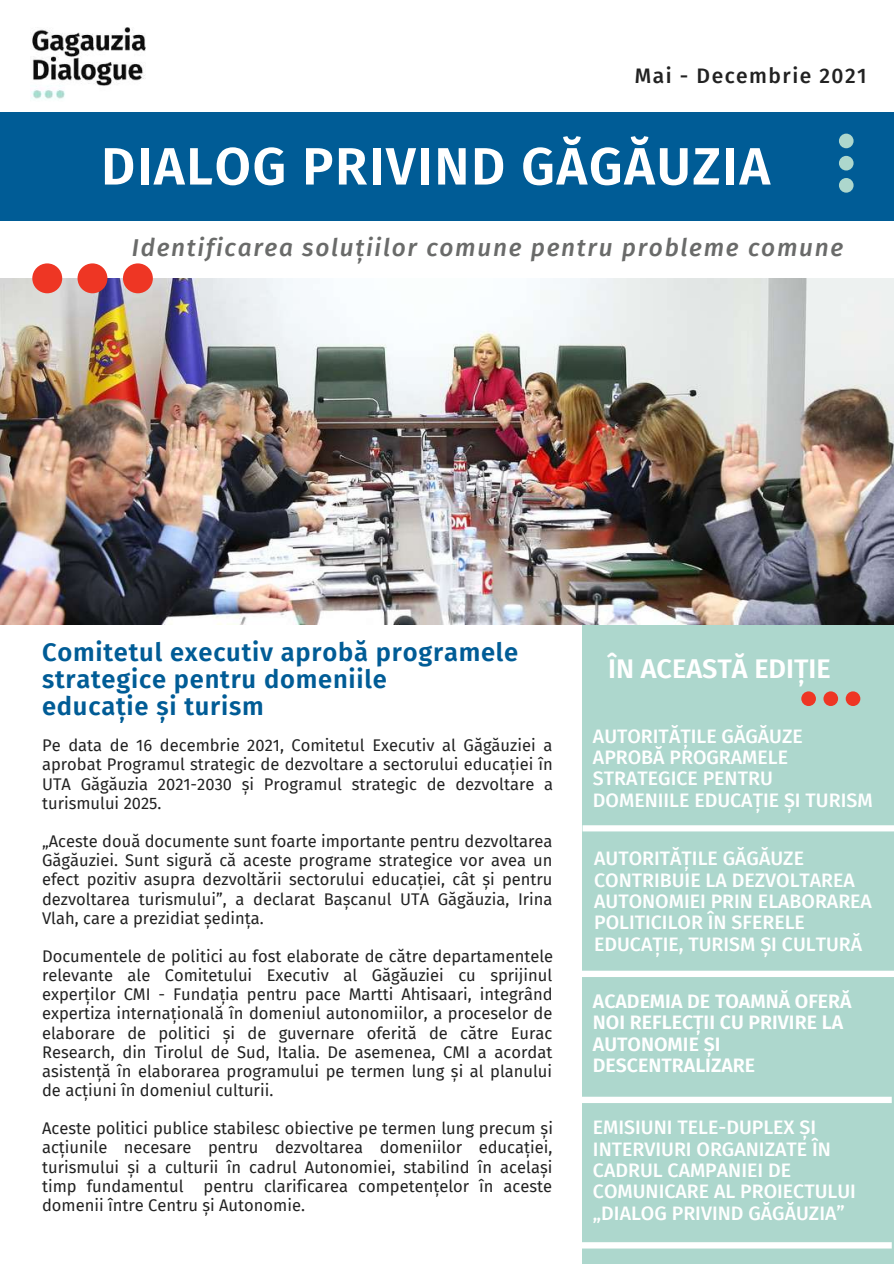
<style>
.page{position:relative;width:894px;height:1264px;background:#fff}
.page>*{position:absolute;margin:0;border:0;box-sizing:border-box;transform-origin:0 0}
.t1{font:600 52.5px "Fira Sans";letter-spacing:.03em;color:#fff}
.t2{font:600 27px "Fira Sans";color:#fff}
.t3{font:600 25.5px/27px "Fira Sans";letter-spacing:.03em;color:#005c96}
.t4{font:italic 500 24.45px "Fira Sans";letter-spacing:.07em;color:#6a6b6a}
.t5{font:500 21px "Fira Sans";letter-spacing:.07em;color:#222}
.t6{font:500 19.5px/21.5px "Fira Sans";color:#fff}
.t7{font:600 19.5px/21.5px "Fira Sans";color:#fff}
.t8{font:16.5px/19.2px "Fira Sans";color:#222;text-align:justify}
</style>
<div class="page">
<div style="left:0;top:112px;width:893px;height:108px;background:#005c96"></div>
<img style="left:31px;top:27px;width:115px;height:73px">
<div style="left:582px;top:595px;width:311px;height:668px;background:#add7cd"></div>
<svg style="left:582px;top:970px;width:311px;height:7px"></svg>
<div style="left:838px;top:156px;width:15px;height:14px;background:#add7cd;border-radius:50%"></div>
<div style="left:838px;top:134px;width:15px;height:14px;background:#add7cd;border-radius:50%"></div>
<div style="left:838px;top:178px;width:15px;height:15px;background:#add7cd;border-radius:50%"></div>
<div style="left:823px;top:691px;width:14px;height:15px;background:#ee3624;border-radius:50%"></div>
<div style="left:845px;top:691px;width:15px;height:15px;background:#ee3624;border-radius:50%"></div>
<div style="left:801px;top:691px;width:14px;height:15px;background:#ee3624;border-radius:50%"></div>
<img style="left:0;top:278px;width:893px;height:346px">
<div style="left:77px;top:263px;width:30px;height:30px;background:#ee3624;border-radius:50%"></div>
<div style="left:123px;top:263px;width:30px;height:30px;background:#ee3624;border-radius:50%"></div>
<div style="left:32px;top:263px;width:30px;height:30px;background:#ee3624;border-radius:50%"></div>
<svg style="left:582px;top:1096px;width:309px;height:7px"></svg>
<svg style="left:582px;top:825px;width:311px;height:6px"></svg>
<svg style="left:582px;top:1242px;width:309px;height:6px"></svg>
<p class="t5" style="left:634px;top:63px;width:233px">Mai - Decembrie 2021</p>
<h1 class="t1" style="left:101px;top:135px;width:670px">DIALOG PRIVIND GĂGĂUZIA</h1>
<h3 class="t4" style="left:132px;top:233px;width:712px">Identificarea soluțiilor comune pentru probleme comune</h3>
<h3 class="t3" style="left:42px;top:638px;width:477px">Comitetul executiv aprobă programele strategice pentru domeniile<br>educație și turism</h3>
<p class="t8" style="left:42px;top:736px;width:512px">Pe data de 16 decembrie 2021, Comitetul Executiv al Găgăuziei a aprobat Programul strategic de dezvoltare a sectorului educației în UTA Găgăuzia 2021-2030 și Programul strategic de dezvoltare a turismului 2025.</p>
<p class="t8" style="left:42px;top:832px;width:512px">„Aceste două documente sunt foarte importante pentru dezvoltarea Găgăuziei. Sunt sigură că aceste programe strategice vor avea un efect pozitiv asupra dezvoltării sectorului educației, cât și pentru dezvoltarea turismului”, a declarat Bașcanul UTA Găgăuzia, Irina Vlah, care a prezidiat ședința.</p>
<p class="t8" style="left:42px;top:946px;width:512px">Documentele de politici au fost elaborate de către departamentele relevante ale Comitetului Executiv al Găgăuziei cu sprijinul experților CMI - Fundația pentru pace Martti Ahtisaari, integrând expertiza internațională în domeniul autonomiilor, a proceselor de elaborare de politici și de guvernare oferită de către Eurac Research, din Tirolul de Sud, Italia. De asemenea, CMI a acordat asistență în elaborarea programului pe termen lung și al planului de acțiuni în domeniul culturii.</p>
<p class="t8" style="left:42px;top:1119px;width:512px">Aceste politici publice stabilesc obiective pe termen lung precum și acțiunile necesare pentru dezvoltarea domeniilor educației, turismului și a culturii în cadrul Autonomiei, stabilind în același timp fundamentul pentru clarificarea competențelor în aceste domenii între Centru și Autonomie.</p>
<h2 class="t2" style="left:608px;top:652px;width:224px">ÎN ACEASTĂ EDIȚIE</h2>
<p class="t6" style="left:592px;top:725px;width:281px">AUTORITĂȚILE GĂGĂUZE<br>APROBĂ PROGRAMELE<br>STRATEGICE PENTRU<br>DOMENIILE EDUCAȚIE ȘI TURISM</p>
<p class="t6" style="left:594px;top:848px;width:279px">AUTORITĂȚILE GĂGĂUZE<br>CONTRIBUIE LA DEZVOLTAREA<br>AUTONOMIEI PRIN ELABORAREA<br>POLITICILOR ÎN SFERELE<br>EDUCAȚIE, TURISM ȘI CULTURĂ</p>
<p class="t7" style="left:592px;top:990px;width:260px">ACADEMIA DE TOAMNĂ OFERĂ<br>NOI REFLECȚII CU PRIVIRE LA<br>AUTONOMIE ȘI<br>DESCENTRALIZARE</p>
<p class="t6" style="left:592px;top:1116px;width:264px">EMISIUNI TELE-DUPLEX ȘI<br>INTERVIURI ORGANIZATE ÎN<br>CADRUL CAMPANIEI DE<br>COMUNICARE AL PROIECTULUI „DIALOG PRIVIND GĂGĂUZIA”</p>
</div>
